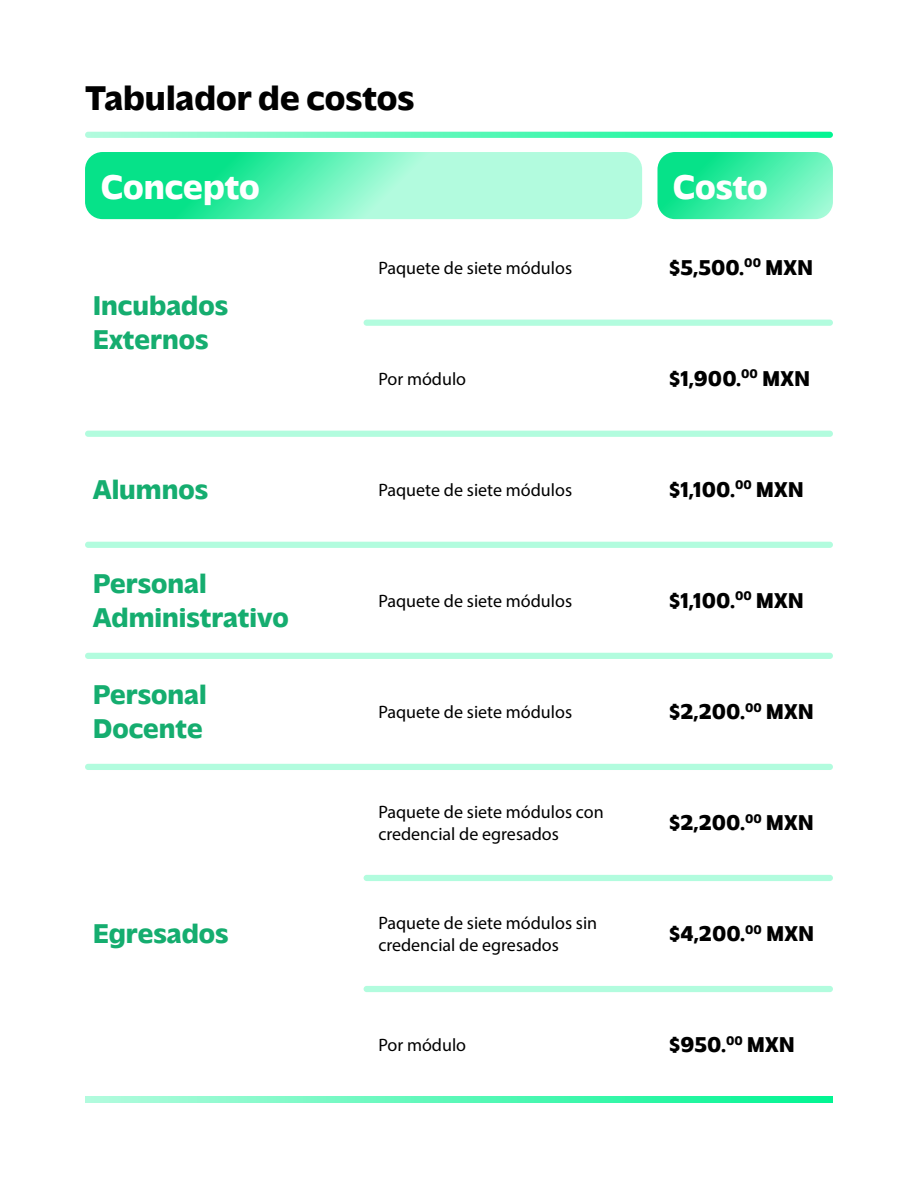
<style>
.page{position:relative;width:918px;height:1188px;background:#fff}
.page>*{position:absolute;margin:0;border:0;box-sizing:border-box;transform-origin:0 0}
.t1{font:800 36px "Massilia";color:#000}
.t2{font:800 36px "Massilia";color:#fff}
.t3{font:800 28.5px/34.2px "Massilia";color:#15ad6f}
.t4{font:800 22.5px "Massilia";color:#000}
.t5{font:18px/21.6px "Myriad Pro";color:#000}
</style>
<div class="page">
<svg style="left:85px;top:132px;width:748px;height:6px;background:#5cf8b9"></svg>
<div style="left:364px;top:320px;width:469px;height:6px;background:#b2fcde;border-radius:3px"></div>
<div style="left:85px;top:431px;width:748px;height:6px;background:#b2fcde;border-radius:3px"></div>
<div style="left:85px;top:542px;width:748px;height:6px;background:#b2fcde;border-radius:3px"></div>
<div style="left:85px;top:653px;width:748px;height:6px;background:#b2fcde;border-radius:3px"></div>
<div style="left:85px;top:764px;width:748px;height:6px;background:#b2fcde;border-radius:3px"></div>
<div style="left:364px;top:875px;width:469px;height:6px;background:#b2fcde;border-radius:3px"></div>
<div style="left:364px;top:986px;width:469px;height:6px;background:#b2fcde;border-radius:3px"></div>
<svg style="left:85px;top:1097px;width:748px;height:6px;background:#5af8b7"></svg>
<svg style="left:85px;top:152px;width:557px;height:67px;background:#6ff2bd"></svg>
<svg style="left:657px;top:152px;width:176px;height:67px;background:#46eda9"></svg>
<h1 class="t1" style="left:85px;top:73px;width:331px">Tabulador de costos</h1>
<h1 class="t2" style="left:101px;top:162px;width:161px">Concepto</h1>
<h1 class="t2" style="left:673px;top:162px;width:96px">Costo</h1>
<h2 class="t3" style="left:93px;top:286px;width:137px">Incubados<br>Externos</h2>
<p class="t5" style="left:378px;top:256px;width:195px">Paquete de siete módulos</p>
<p class="t4" style="left:669px;top:252px;width:145px">$5,500.<sup>00</sup> MXN</p>
<p class="t5" style="left:378px;top:367px;width:89px">Por módulo</p>
<p class="t4" style="left:669px;top:363px;width:142px">$1,900.<sup>00</sup> MXN</p>
<h2 class="t3" style="left:93px;top:470px;width:117px">Alumnos</h2>
<p class="t5" style="left:378px;top:479px;width:195px">Paquete de siete módulos</p>
<p class="t4" style="left:669px;top:474px;width:136px">$1,100.<sup>00</sup> MXN</p>
<h2 class="t3" style="left:93px;top:564px;width:197px">Personal<br>Administrativo</h2>
<h2 class="t3" style="left:93px;top:675px;width:116px">Personal<br>Docente</h2>
<h2 class="t3" style="left:93px;top:914px;width:137px">Egresados</h2>
<p class="t5" style="left:378px;top:590px;width:195px">Paquete de siete módulos</p>
<p class="t4" style="left:669px;top:585px;width:136px">$1,100.<sup>00</sup> MXN</p>
<p class="t5" style="left:378px;top:701px;width:195px">Paquete de siete módulos</p>
<p class="t4" style="left:669px;top:696px;width:146px">$2,200.<sup>00</sup> MXN</p>
<p class="t5" style="left:378px;top:801px;width:227px">Paquete de siete módulos con credencial de egresados</p>
<p class="t4" style="left:669px;top:807px;width:146px">$2,200.<sup>00</sup> MXN</p>
<p class="t5" style="left:378px;top:912px;width:220px">Paquete de siete módulos sin credencial de egresados</p>
<p class="t4" style="left:669px;top:918px;width:146px">$4,200.<sup>00</sup> MXN</p>
<p class="t5" style="left:378px;top:1034px;width:89px">Por módulo</p>
<p class="t4" style="left:669px;top:1029px;width:127px">$950.<sup>00</sup> MXN</p>
</div>
